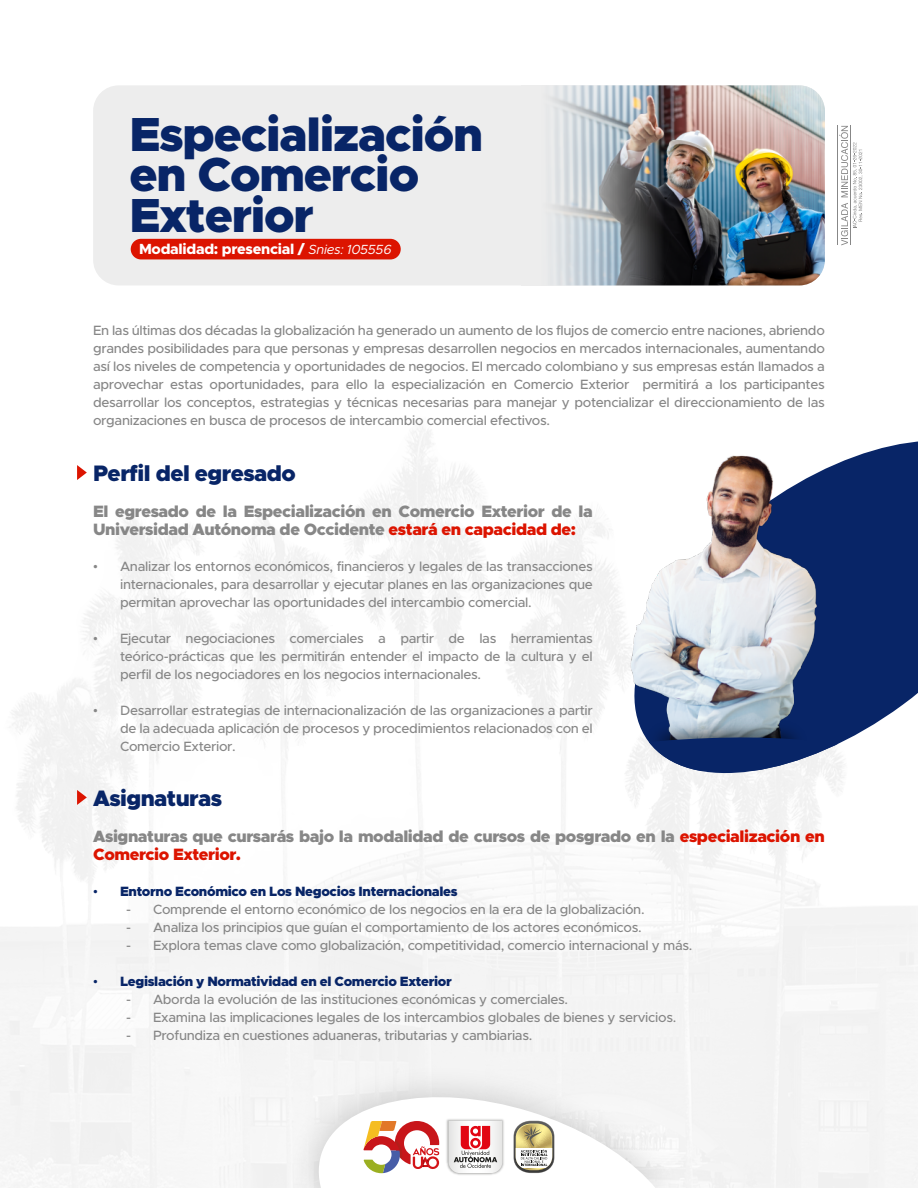
<style>
.page{position:relative;width:918px;height:1188px;background:#fff}
.page>*{position:absolute;margin:0;border:0;box-sizing:border-box;transform-origin:0 0}
.t1{font:900 48px/40.5px "Metropolis";letter-spacing:-.025em;color:#082567}
.t2{font:900 22.5px "Metropolis";letter-spacing:-.025em;color:#082567}
.t3{font:900 16.5px/18px "Metropolis";letter-spacing:-.025em;color:#878787}
.t4{font:800 14.7px "Metropolis";letter-spacing:-.02em;color:#fff}
.t5{font:500 13.5px/18px "Metropolis";letter-spacing:-.025em;color:#878787;text-align:justify}
.t6{font:900 13.5px "Metropolis";letter-spacing:-.025em;color:#082567}
.s1{font-weight:400;font-style:italic;font-size:13.2px}
.s2{color:#dc1400}
.s3{font-family:"Times New Roman";font-weight:400}
</style>
<div class="page">
<svg style="left:608px;top:441px;width:310px;height:354px;fill:#082567"></svg>
<img style="left:623px;top:452px;width:201px;height:273px">
<img style="left:639px;top:712px;width:173px;height:13px">
<svg style="left:608px;top:725px;width:245px;height:46px"></svg>
<div style="left:93px;top:85px;width:429px;height:200px;background:#ededed"></div>
<img style="left:684px;top:85px;width:141px;height:200px">
<svg style="left:522px;top:85px;width:162px;height:200px;background:#a5a7aa"></svg>
<div style="left:131px;top:239px;width:270px;height:20px;background:#dc1400;border-radius:10px"></div>
<svg style="left:77px;top:465px;width:10px;height:15px"></svg>
<svg style="left:77px;top:790px;width:10px;height:15px"></svg>
<div style="left:233px;top:1027px;width:507px;height:161px;background:#f4f4f4"></div>
<svg style="left:305px;top:1081px;width:389px;height:107px"></svg>
<hr style="left:837px;top:125px;width:1px;height:120px;background:#878787">
<hr style="left:851px;top:125px;width:1px;height:120px;background:#878787">
<svg style="left:839px;top:126px;width:24px;height:119px"></svg>
<h1 class="t1" style="left:129px;top:114px;width:355px">Especialización en Comercio<br>Exterior</h1>
<p class="t4" style="left:139px;top:239px;width:254px">Modalidad: presencial / <span class="s1">Snies: 105556</span></p>
<p class="t5" style="left:93px;top:321px;width:733px">En las últimas dos décadas la globalización ha generado un aumento de los flujos de comercio entre naciones, abriendo grandes posibilidades para que personas y empresas desarrollen negocios en mercados internacionales, aumentando así los niveles de competencia y oportunidades de negocios. El mercado colombiano y sus empresas están llamados a aprovechar estas oportunidades, para ello la especialización en Comercio Exterior permitirá a los participantes desarrollar los conceptos, estrategias y técnicas necesarias para manejar y potencializar el direccionamiento de las organizaciones en busca de procesos de intercambio comercial efectivos.</p>
<h2 class="t2" style="left:93px;top:459px;width:204px">Perfil del egresado</h2>
<p class="t3" style="left:93px;top:502px;width:501px">El egresado de la Especialización en Comercio Exterior de la<br>Universidad Autónoma de Occidente <span class="s2">estará en capacidad de:</span></p>
<p class="t5" style="left:120px;top:557px;width:474px;text-indent:-27px"><span class="s3">•</span> Analizar los entornos económicos, financieros y legales de las transacciones internacionales, para desarrollar y ejecutar planes en las organizaciones que permitan aprovechar las oportunidades del intercambio comercial.</p>
<p class="t5" style="left:120px;top:629px;width:474px;text-indent:-27px"><span class="s3">•</span> Ejecutar negociaciones comerciales a partir de las herramientas teórico-prácticas que les permitirán entender el impacto de la cultura y el perfil de los negociadores en los negocios internacionales.</p>
<p class="t5" style="left:120px;top:701px;width:474px;text-indent:-27px"><span class="s3">•</span> Desarrollar estrategias de internacionalización de las organizaciones a partir de la adecuada aplicación de procesos y procedimientos relacionados con el Comercio Exterior.</p>
<h2 class="t2" style="left:93px;top:783px;width:131px">Asignaturas</h2>
<p class="t3" style="left:93px;top:827px;width:733px">Asignaturas que cursarás bajo la modalidad de cursos de posgrado en la <span class="s2">especialización en<br>Comercio Exterior.</span></p>
<p class="t6" style="left:93px;top:882px;width:366px"><span class="s3">•</span> Entorno Económico en Los Negocios Internacionales</p>
<p class="t5" style="left:126px;top:900px;width:520px">- Comprende el entorno económico de los negocios en la era de la globalización.</p>
<p class="t5" style="left:126px;top:918px;width:517px">- Analiza los principios que guían el comportamiento de los actores económicos.</p>
<p class="t5" style="left:126px;top:936px;width:568px">- Explora temas clave como globalización, competitividad, comercio internacional y más.</p>
<p class="t6" style="left:93px;top:972px;width:360px"><span class="s3">•</span> Legislación y Normatividad en el Comercio Exterior</p>
<p class="t5" style="left:126px;top:990px;width:443px">- Aborda la evolución de las instituciones económicas y comerciales.</p>
<p class="t5" style="left:126px;top:1008px;width:552px">- Examina las implicaciones legales de los intercambios globales de bienes y servicios.</p>
<p class="t5" style="left:126px;top:1026px;width:408px">- Profundiza en cuestiones aduaneras, tributarias y cambiarias.</p>
</div>
